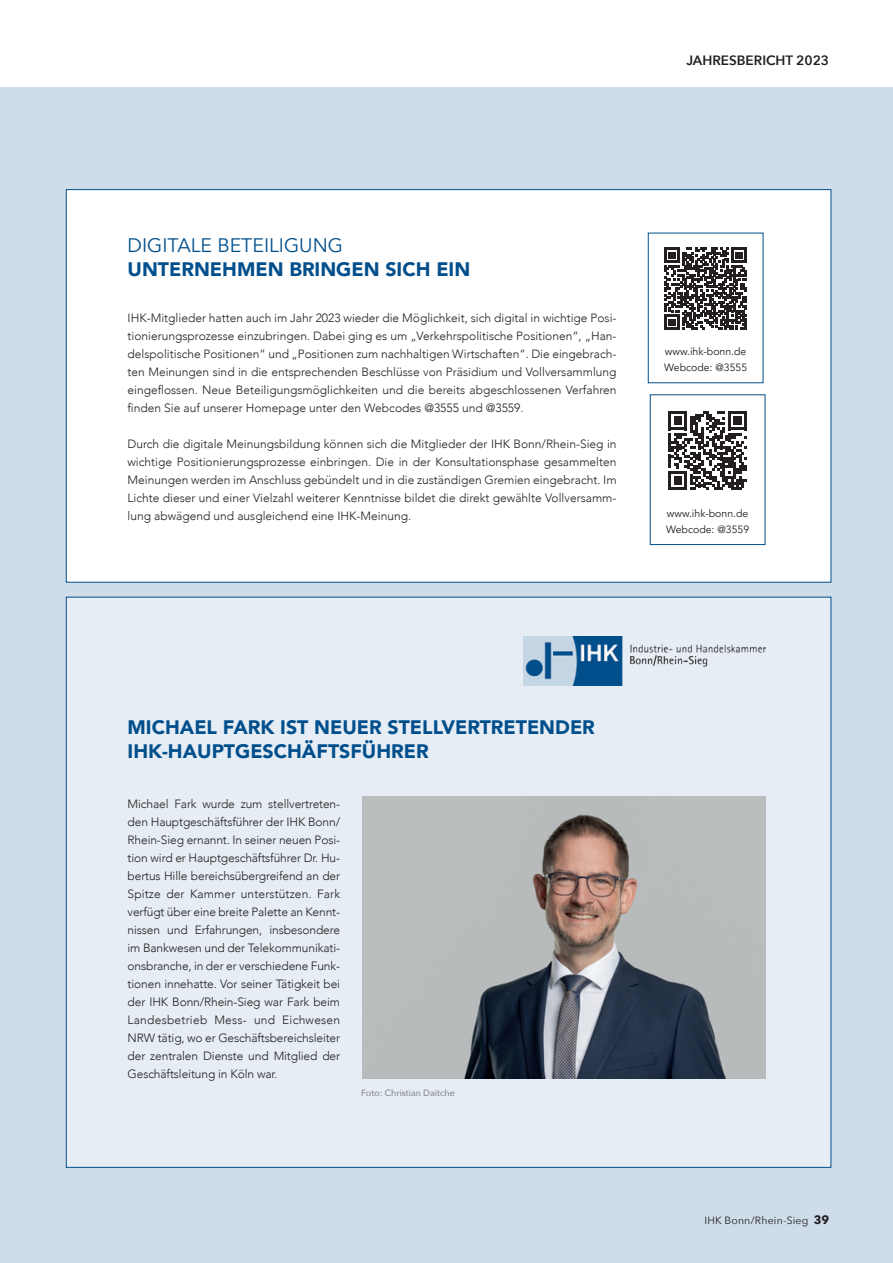
<style>
.page{position:relative;width:893px;height:1263px;background:#fff}
.page>*{position:absolute;margin:0;border:0;box-sizing:border-box;transform-origin:0 0}
.t1{font:900 19.5px/24px "Avenir";color:#004f8c}
.t2{font:19.5px "Avenir";color:#004f8c}
.t3{font:600 13.5px "Avenir Next";color:#231f20}
.t4{font:300 12px/18px "Avenir";color:#231f20;text-align:justify}
.t5{font:10.5px/15.8px "Avenir";color:#231f20}
.t6{font:10.5px "Avenir Next";letter-spacing:.02em;color:#231f20}
.t7{font:9px "Avenir Next";color:#6c6d70}
.s1{font-weight:700;font-size:12px}
</style>
<div class="page">
<div style="left:0;top:87px;width:893px;height:1176px;background:#cfddea"></div>
<div style="left:66px;top:189px;width:765px;height:394px;background:#fff;border:1px solid #004f8c"></div>
<svg style="left:668px;top:411px;width:79px;height:79px"></svg>
<svg style="left:664px;top:247px;width:83px;height:83px"></svg>
<div style="left:66px;top:597px;width:765px;height:571px;background:#e6edf4;border:1px solid #004f8c"></div>
<img style="left:363px;top:797px;width:402px;height:281px">
<img style="left:524px;top:636px;width:241px;height:50px">
<p class="t3" style="left:686px;top:48px;width:144px">JAHRESBERICHT 2023</p>
<h1 class="t2" style="left:128px;top:234px;width:217px">DIGITALE BETEILIGUNG</h1>
<h1 class="t1" style="left:128px;top:257px;width:344px">UNTERNEHMEN BRINGEN SICH EIN</h1>
<p class="t4" style="left:128px;top:309px;width:491px">IHK-Mitglieder hatten auch im Jahr 2023 wieder die Möglichkeit, sich digital in wichtige Posi&shy;tionierungsprozesse einzubringen. Dabei ging es um „Verkehrspolitische Positionen“, „Han&shy;delspolitische Positionen“ und „Positionen zum nachhaltigen Wirtschaften“. Die eingebrach&shy;ten Meinungen sind in die entsprechenden Beschlüsse von Präsidium und Vollversammlung eingeflossen. Neue Beteiligungsmöglichkeiten und die bereits abgeschlossenen Verfahren finden Sie auf unserer Homepage unter den Webcodes @3555 und @3559.</p>
<p class="t4" style="left:128px;top:435px;width:490px">Durch die digitale Meinungsbildung können sich die Mitglieder der IHK Bonn/Rhein-Sieg in wichtige Positionierungsprozesse einbringen. Die in der Konsultationsphase gesammelten Meinungen werden im Anschluss gebündelt und in die zuständigen Gremien eingebracht. Im Lichte dieser und einer Vielzahl weiterer Kenntnisse bildet die direkt gewählte Vollversamm&shy;lung abwägend und ausgleichend eine IHK-Meinung.</p>
<p class="t5" style="left:664px;top:344px;width:85px">www.ihk-bonn.de<br>Webcode: @3555</p>
<p class="t5" style="left:666px;top:506px;width:85px">www.ihk-bonn.de<br>Webcode: @3559</p>
<h1 class="t1" style="left:128px;top:715px;width:469px">MICHAEL FARK IST NEUER STELLVERTRETENDER<br>IHK-HAUPTGESCHÄFTSFÜHRER</h1>
<p class="t4" style="left:128px;top:795px;width:214px">Michael Fark wurde zum stellvertreten&shy;den Hauptgeschäftsführer der IHK Bonn/ Rhein-Sieg ernannt. In seiner neuen Posi&shy;tion wird er Hauptgeschäftsführer Dr. Hu&shy;bertus Hille bereichsübergreifend an der Spitze der Kammer unterstützen. Fark verfügt über eine breite Palette an Kennt&shy;nissen und Erfahrungen, insbesondere im Bankwesen und der Telekommunikati&shy;onsbranche, in der er verschiedene Funk&shy;tionen innehatte. Vor seiner Tätigkeit bei der IHK Bonn/Rhein-Sieg war Fark beim Landesbetrieb Mess- und Eichwesen NRW tätig, wo er Geschäftsbereichsleiter der zentralen Dienste und Mitglied der Geschäftsleitung in Köln war.</p>
<p class="t7" style="left:361px;top:1085px;width:95px">Foto: Christian Daitche</p>
<p class="t6" style="left:704px;top:1211px;width:126px">IHK Bonn/Rhein-Sieg <span class="s1">39</span></p>
</div>
